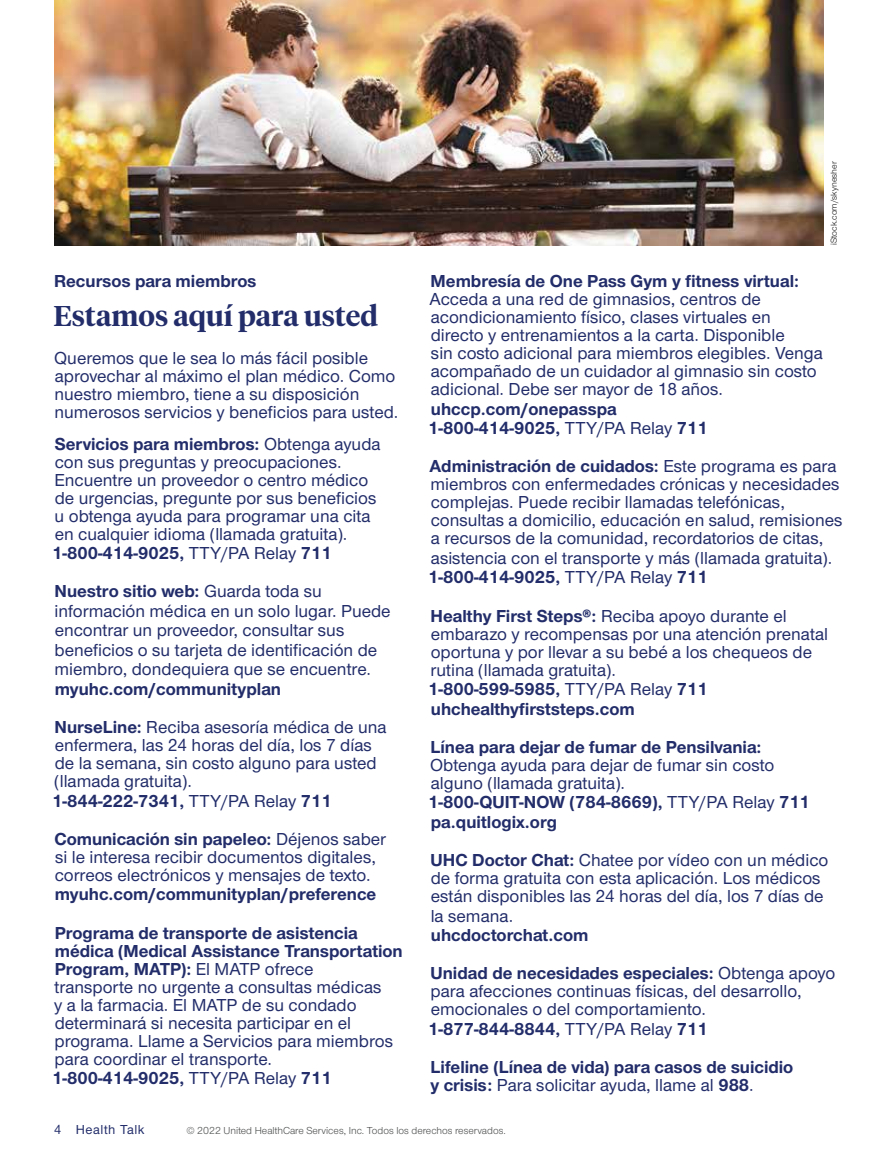
<style>
.page{position:relative;width:878px;height:1161px;background:#fff}
.page>*{position:absolute;margin:0;border:0;box-sizing:border-box;transform-origin:0 0}
.Summary_allnested_2{font:600 28.5px "UHC Serif Headline";color:#222d6a}
.Summary_allnested_2-2{font:500 18px/18.3px "UHC Sans";color:#222d6a}
.Summary_allnested_2-3{font:700 18px/18.8px "UHC Sans";color:#222d6a}
.Sans_no_indent_AMC{font:500 18px/18px "UHC Sans";color:#222d6a}
.Folio_V_AMC{font:500 13.5px "UHC Sans";letter-spacing:.04em;color:#222d6a}
.Legal_language_AMC{font:10.5px "UHC Sans";color:#4a4c4b}
.Legal_language_AMC-2{font:9px "UHC Sans";color:#121212}
.s1{font-weight:700}
.s2{font-weight:500}
</style>
<div class="page">
<img style="left:54px;top:0;width:770px;height:245px">
<p class="Summary_allnested_2-3" style="left:54px;top:271px;width:204px">Recursos para miembros</p>
<p class="Summary_allnested_2" style="left:54px;top:296px;width:326px">Estamos aquí para usted</p>
<p class="Sans_no_indent_AMC" style="left:54px;top:348px;width:345px">Queremos que le sea lo más fácil posible aprovechar al máximo el plan médico. Como nuestro miembro, tiene a su disposición numerosos servicios y beneficios para usted.</p>
<p class="Summary_allnested_2-2" style="left:52px;top:434px;width:330px"><span class="s1">Servicios para miembros:</span> Obtenga ayuda con sus preguntas y preocupaciones.<br>Encuentre un proveedor o centro médico de urgencias, pregunte por sus beneficios u obtenga ayuda para programar una cita en cualquier idioma (llamada gratuita).<br><span class="s1">1-800-414-9025,</span> TTY/PA Relay <span class="s1">711</span></p>
<p class="Summary_allnested_2-2" style="left:55px;top:581px;width:337px;line-height:19.5px"><span class="s1">Nuestro sitio web:</span> Guarda toda su información médica en un solo lugar. Puede encontrar un proveedor, consultar sus beneficios o su tarjeta de identificación de miembro, dondequiera que se encuentre. <span class="s1">myuhc.com/communityplan</span></p>
<p class="Summary_allnested_2-2" style="left:52px;top:717px;width:336px"><span class="s1">NurseLine:</span> Reciba asesoría médica de una enfermera, las 24 horas del día, los 7 días de la semana, sin costo alguno para usted (llamada gratuita).<br><span class="s1">1-844-222-7341,</span> TTY/PA Relay <span class="s1">711</span></p>
<p class="Summary_allnested_2-2" style="left:54px;top:829px;width:333px"><span class="s1">Comunicación sin papeleo:</span> Déjenos saber si le interesa recibir documentos digitales, correos electrónicos y mensajes de texto. <span class="s1">myuhc.com/communityplan/preference</span></p>
<p class="Summary_allnested_2-2" style="left:52px;top:923px;width:352px"><span class="s1">Programa de transporte de asistencia médica (Medical Assistance Transportation Program, MATP):</span> El MATP ofrece<br>transporte no urgente a consultas médicas<br>y a la farmacia. El MATP de su condado determinará si necesita participar en el programa. Llame a Servicios para miembros para coordinar el transporte.<br><span class="s1">1-800-414-9025,</span> TTY/PA Relay <span class="s1">711</span></p>
<p class="Legal_language_AMC-2" style="left:827px;top:245px;width:85px;rotate:-90deg">iStock.com/skynesher</p>
<p class="Summary_allnested_2-2" style="left:428px;top:271px;width:396px"><span class="s1">Membresía de One Pass Gym y fitness virtual:<br></span>Acceda a una red de gimnasios, centros de acondicionamiento físico, clases virtuales en directo y entrenamientos a la carta. Disponible<br>sin costo adicional para miembros elegibles. Venga acompañado de un cuidador al gimnasio sin costo adicional. Debe ser mayor de 18 años. <span class="s1">uhccp.com/onepasspa<br>1-800-414-9025,</span> TTY/PA Relay <span class="s1">711</span></p>
<p class="Summary_allnested_2-2" style="left:428px;top:456px;width:416px"><span class="s1">Administración de cuidados:</span> Este programa es para miembros con enfermedades crónicas y necesidades complejas. Puede recibir llamadas telefónicas, consultas a domicilio, educación en salud, remisiones a recursos de la comunidad, recordatorios de citas, asistencia con el transporte y más (llamada gratuita).<br><span class="s1">1-800-414-9025,</span> TTY/PA Relay <span class="s1">711</span></p>
<p class="Summary_allnested_2-2" style="left:428px;top:606px;width:401px"><span class="s1">Healthy First Steps®:</span> Reciba apoyo durante el embarazo y recompensas por una atención prenatal oportuna y por llevar a su bebé a los chequeos de rutina (llamada gratuita).<br><span class="s1">1-800-599-5985,</span> TTY/PA Relay <span class="s1">711 uhchealthyfirststeps.com</span></p>
<p class="Summary_allnested_2-3" style="left:428px;top:737px;width:383px">Línea para dejar de fumar de Pensilvania:<br><span class="s2">Obtenga ayuda para dejar de fumar sin costo alguno (llamada gratuita).<br></span>1-800-QUIT-NOW (784-8669), <span class="s2">TTY/PA Relay</span> 711 pa.quitlogix.org</p>
<p class="Summary_allnested_2-2" style="left:430px;top:850px;width:399px;line-height:18.8px"><span class="s1">UHC Doctor Chat:</span> Chatee por vídeo con un médico de forma gratuita con esta aplicación. Los médicos están disponibles las 24 horas del día, los 7 días de la semana.<br><span class="s1">uhcdoctorchat.com</span></p>
<p class="Summary_allnested_2-2" style="left:428px;top:963px;width:408px"><span class="s1">Unidad de necesidades especiales:</span> Obtenga apoyo para afecciones continuas físicas, del desarrollo, emocionales o del comportamiento.<br><span class="s1">1-877-844-8844,</span> TTY/PA Relay <span class="s1">711</span></p>
<p class="Summary_allnested_2-3" style="left:430px;top:1058px;width:364px;line-height:18px">Lifeline (Línea de vida) para casos de suicidio y crisis: <span class="s2">Para solicitar ayuda, llame al</span> 988<span class="s2">.</span></p>
<p class="Folio_V_AMC" style="left:54px;top:1120px;width:92px">4 Health Talk</p>
<p class="Legal_language_AMC" style="left:186px;top:1124px;width:321px">© 2022 United HealthCare Services, Inc. Todos los derechos reservados.</p>
</div>
